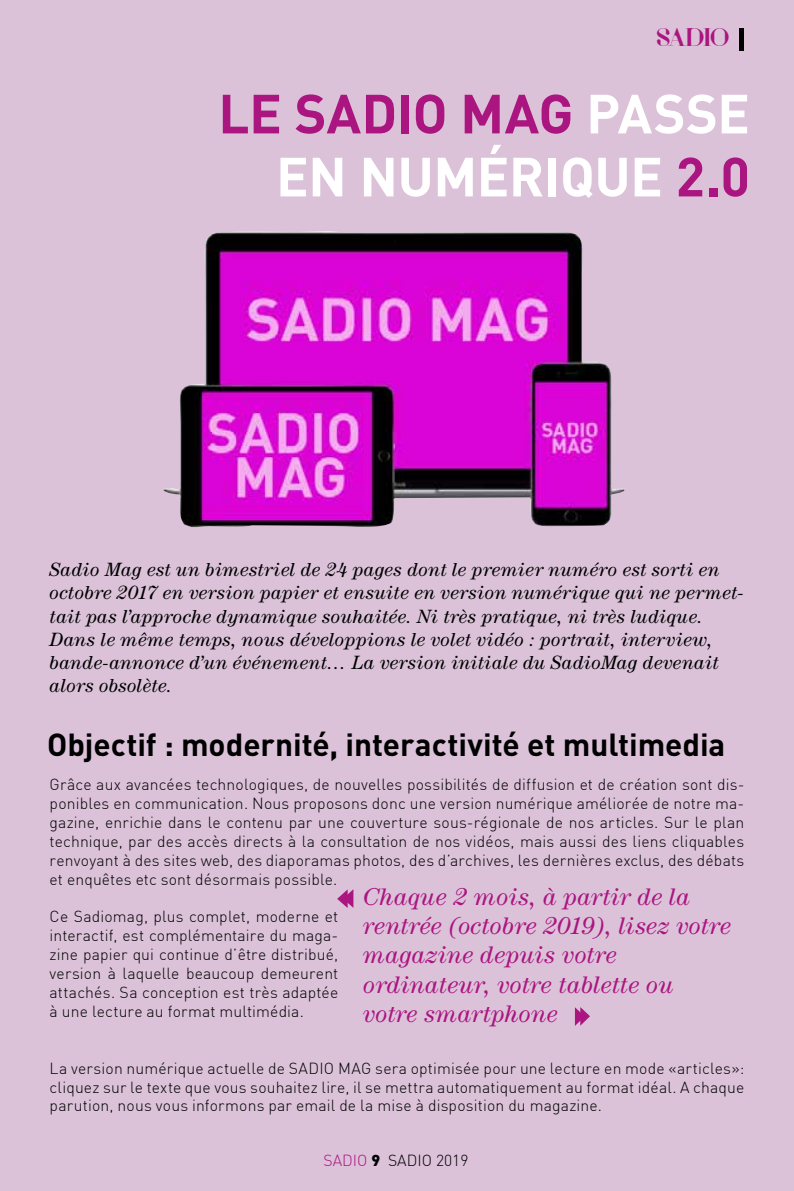
<style>
.page{position:relative;width:794px;height:1191px;background:#dbc2d9}
.page>*{position:absolute;margin:0;border:0;box-sizing:border-box;transform-origin:0 0}
.t1{font:700 54.25px "DIN";color:#fff}
.t2{font:700 54.25px "DIN";color:#aa1580}
.t3{font:700 31.5px "DIN";letter-spacing:-.005em;color:#000}
.t4{font:26.25px "Voor";letter-spacing:-.03em;color:#aa1580}
.t5{font:italic 24.5px/29.4px "Century";letter-spacing:.005em;color:#aa1580}
.t6{font:italic 19.25px/23.1px "Century";letter-spacing:.015em;color:#000}
.t7{font:300 15.75px/18.9px "DIN";letter-spacing:.01em;color:#000;text-align:justify}
.s1{color:#aa1580}
.s2{font-weight:900}
</style>
<div class="page">
<div style="left:739px;top:29px;width:5px;height:22px;background:#000"></div>
<img style="left:163px;top:231px;width:462px;height:297px">
<svg style="left:575px;top:1007px;width:15px;height:19px"></svg>
<svg style="left:337px;top:889px;width:16px;height:19px"></svg>
<h3 class="t4" style="left:656px;top:22px;width:75px">Sadio</h3>
<h1 class="t2" style="left:218px;top:78px;width:139px">Le Sadio</h1>
<h1 class="t1" style="left:460px;top:78px;width:159px"><span class="s1">Mag</span> passe</h1>
<h1 class="t1" style="left:276px;top:141px;width:121px">en num</h1>
<h1 class="t1" style="left:476px;top:141px;width:275px">érique <span class="s1">2.0</span></h1>
<p class="t6" style="left:50px;top:558px;width:696px">Sadio Mag est un bimestriel de 24 pages dont le premier numéro est sorti en octobre 2017 en version papier et ensuite en version numérique qui ne permet&shy;tait pas l’approche dynamique souhaitée. Ni très pratique, ni très ludique.<br>Dans le même temps, nous développions le volet vidéo : portrait, interview, bande-annonce d’un événement… La version initiale du SadioMag devenait alors obsolète.</p>
<h2 class="t3" style="left:47px;top:723px;width:679px">Objectif : modernité, interactivité et multimedia</h2>
<p class="t7" style="left:50px;top:774px;width:696px">G râce aux avancées technologiques, de nouvelles possibilités de diffusion et de création sont dis&shy;ponibles en communication. Nous proposons donc une version numérique améliorée de notre ma&shy;gazine, enrichie dans le contenu par une couverture sous-régionale de nos articles. Sur le plan technique, par des accès directs à la consultation de nos vidéos, mais aussi des liens cliquables renvoyant à des sites web, des diaporamas photos, des d’archives, les dernières exclus, des débats et enquêtes etc sont désormais possible.</p>
<p class="t7" style="left:50px;top:907px;width:290px">Ce Sadiomag, plus complet, moderne et interactif, est complémentaire du maga&shy;zine papier qui continue d’être distribué, version à laquelle beaucoup demeurent attachés. Sa conception est très adaptée à une lecture au format multimédia.</p>
<h3 class="t5" style="left:363px;top:881px;width:369px">Chaque 2 mois, à partir de la rentrée (octobre 2019), lisez votre magazine depuis votre ordinateur, votre tablette ou votre smartphone</h3>
<p class="t7" style="left:50px;top:1058px;width:696px;text-indent:288px">MAG sera optimisée pour une lecture en mode «articles»: cliquez sur le texte que vous souhaitez lire, il se mettra automatiquement au format idéal. A chaque parution, nous vous informons par email de la mise à disposition du magazine.</p>
<p class="t7" style="left:50px;top:1058px;width:249px">La version numérique actuelle de SADIO</p>
<p class="t7" style="left:323px;top:1151px;width:146px"><span class="s1">sadio</span> <span class="s2">9</span> sadio 2019</p>
</div>
